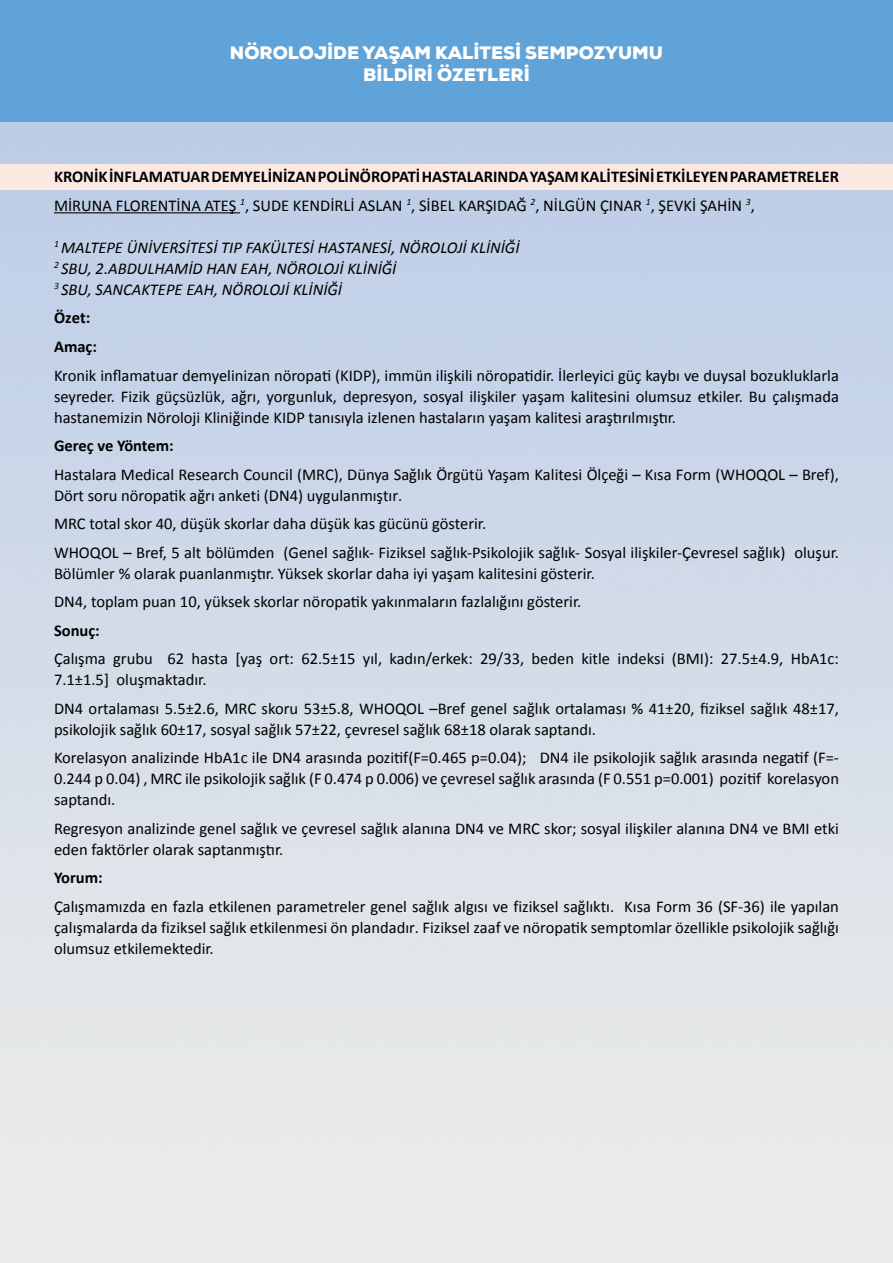
<style>
.page{position:relative;width:893px;height:1263px;background:#fff}
.page>*{position:absolute;margin:0;border:0;box-sizing:border-box;transform-origin:0 0}
.t1{font:900 18px/21.6px "Nexa";color:#fff;text-align:center}
.t2{font:16.5px/21px "Calibri";color:#000}
.t3{font:italic 16.5px/21px "Calibri";color:#000}
.t4{font:700 16.5px "Calibri";color:#000}
</style>
<div class="page">
<img style="left:0;top:121px;width:893px;height:1142px">
<div style="left:0;top:0;width:893px;height:121px;background:#5fa3d8"></div>
<div style="left:0;top:164px;width:893px;height:25px;background:#fbe8e0"></div>
<hr style="left:54px;top:212px;width:186px;height:1px;background:#000">
<p class="t1" style="left:230px;top:42px;width:435px">NÖROLOJİDE YAŞAM KALİTESİ SEMPOZYUMU<br>BİLDİRİ ÖZETLERİ</p>
<p class="t4" style="left:54px;top:166px;width:786px">KRONİK İNFLAMATUAR DEMYELİNİZAN POLİNÖROPATİ HASTALARINDA YAŞAM KALİTESİNİ ETKİLEYEN PARAMETRELER</p>
<p class="t2" style="left:54px;top:195px;width:702px">MİRUNA FLORENTİNA ATEŞ <sup>1</sup>, SUDE KENDİRLİ ASLAN <sup>1</sup>, SİBEL KARŞIDAĞ <sup>2</sup>, NİLGÜN ÇINAR <sup>1</sup>, ŞEVKİ ŞAHİN <sup>3</sup>,</p>
<p class="t3" style="left:54px;top:236px;width:467px"><sup>1</sup> MALTEPE ÜNİVERSİTESİ TIP FAKÜLTESİ HASTANESİ, NÖROLOJİ KLİNİĞİ<br><sup>2</sup> SBU, 2.ABDULHAMİD HAN EAH, NÖROLOJİ KLİNİĞİ<br><sup>3</sup> SBU, SANCAKTEPE EAH, NÖROLOJİ KLİNİĞİ</p>
<p class="t4" style="left:54px;top:307px;width:38px">Özet:</p>
<p class="t4" style="left:54px;top:336px;width:45px">Amaç:</p>
<p class="t2" style="left:54px;top:365px;width:786px;text-align:justify">Kronik inflamatuar demyelinizan nöropati (KIDP), immün ilişkili nöropatidir. İlerleyici güç kaybı ve duysal bozukluklarla seyreder. Fizik güçsüzlük, ağrı, yorgunluk, depresyon, sosyal ilişkiler yaşam kalitesini olumsuz etkiler. Bu çalışmada hastanemizin Nöroloji Kliniğinde KIDP tanısıyla izlenen hastaların yaşam kalitesi araştırılmıştır.</p>
<p class="t4" style="left:54px;top:435px;width:121px">Gereç ve Yöntem:</p>
<p class="t2" style="left:54px;top:464px;width:786px">Hastalara Medical Research Council (MRC), Dünya Sağlık Örgütü Yaşam Kalitesi Ölçeği – Kısa Form (WHOQOL – Bref),<br>Dört soru nöropatik ağrı anketi (DN4) uygulanmıştır.</p>
<p class="t2" style="left:54px;top:513px;width:434px">MRC total skor 40, düşük skorlar daha düşük kas gücünü gösterir.</p>
<p class="t2" style="left:54px;top:542px;width:786px">WHOQOL – Bref, 5 alt bölümden (Genel sağlık- Fiziksel sağlık-Psikolojik sağlık- Sosyal ilişkiler-Çevresel sağlık) oluşur.<br>Bölümler % olarak puanlanmıştır. Yüksek skorlar daha iyi yaşam kalitesini gösterir.</p>
<p class="t2" style="left:54px;top:591px;width:529px">DN4, toplam puan 10, yüksek skorlar nöropatik yakınmaların fazlalığını gösterir.</p>
<p class="t4" style="left:54px;top:619px;width:47px">Sonuç:</p>
<p class="t2" style="left:54px;top:648px;width:786px">Çalışma grubu 62 hasta [yaş ort: 62.5±15 yıl, kadın/erkek: 29/33, beden kitle indeksi (BMI): 27.5±4.9, HbA1c:<br>7.1±1.5] oluşmaktadır.</p>
<p class="t2" style="left:54px;top:698px;width:786px">DN4 ortalaması 5.5±2.6, MRC skoru 53±5.8, WHOQOL –Bref genel sağlık ortalaması % 41±20, fiziksel sağlık 48±17, psikolojik sağlık 60±17, sosyal sağlık 57±22, çevresel sağlık 68±18 olarak saptandı.</p>
<p class="t2" style="left:54px;top:747px;width:786px;text-align:justify">Korelasyon analizinde HbA1c ile DN4 arasında pozitif(F=0.465 p=0.04); DN4 ile psikolojik sağlık arasında negatif (F=- 0.244 p 0.04) , MRC ile psikolojik sağlık (F 0.474 p 0.006) ve çevresel sağlık arasında (F 0.551 p=0.001) pozitif korelasyon saptandı.</p>
<p class="t2" style="left:54px;top:818px;width:786px">Regresyon analizinde genel sağlık ve çevresel sağlık alanına DN4 ve MRC skor; sosyal ilişkiler alanına DN4 ve BMI etki eden faktörler olarak saptanmıştır.</p>
<p class="t4" style="left:54px;top:867px;width:50px">Yorum:</p>
<p class="t2" style="left:54px;top:896px;width:786px;text-align:justify">Çalışmamızda en fazla etkilenen parametreler genel sağlık algısı ve fiziksel sağlıktı. Kısa Form 36 (SF-36) ile yapılan çalışmalarda da fiziksel sağlık etkilenmesi ön plandadır. Fiziksel zaaf ve nöropatik semptomlar özellikle psikolojik sağlığı olumsuz etkilemektedir.</p>
</div>
